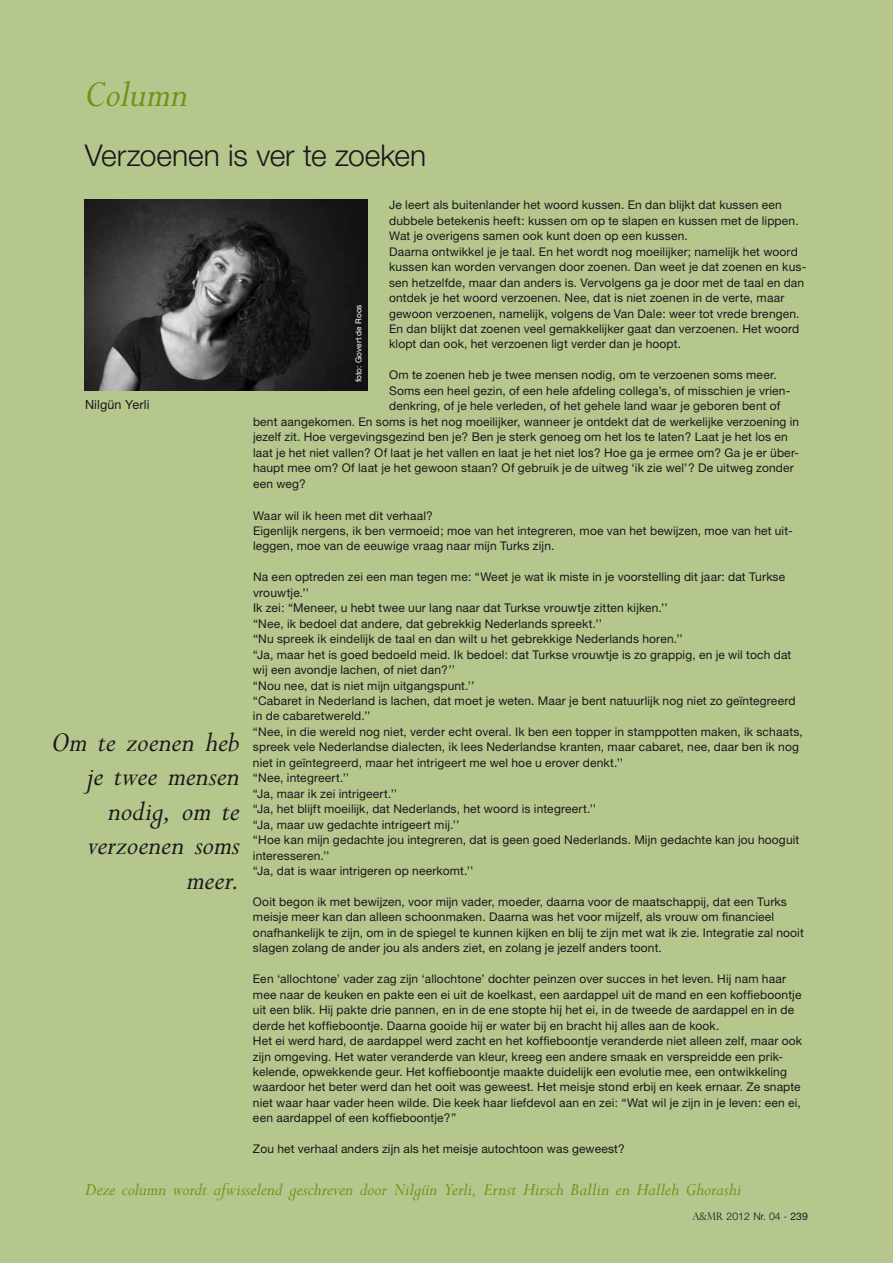
<style>
.page{position:relative;width:893px;height:1263px;background:#b5c78c}
.page>*{position:absolute;margin:0;border:0;box-sizing:border-box;transform-origin:0 0}
.t1{font:italic 42px "M Perpetua";letter-spacing:-.005em;color:#6b9518}
.t2{font:italic 31.5px/34.5px "M Perpetua";color:#1a171c;text-align:right}
.t3{font:300 30px "Helvetica Neue";letter-spacing:-.025em;color:#1a171c}
.t4{font:italic 19.5px "M Perpetua";letter-spacing:-.005em;color:#6b9518}
.t5{font:12.6px "Helvetica Neue";letter-spacing:.01em;color:#1a171c}
.t6{font:12px/15.5px "Helvetica Neue";letter-spacing:.01em;color:#1a171c}
.t7{font:300 10.5px "Helvetica Neue";color:#1a171c}
.t8{font:8.25px "Helvetica Neue";letter-spacing:.005em;color:#fff}
.s1{font-family:"Perpetua Titling"}
.s2{font-weight:400}
</style>
<div class="page">
<img style="left:85px;top:200px;width:283px;height:190px">
<h1 class="t1" style="left:85px;top:73px;width:104px">Column</h1>
<h3 class="t3" style="left:85px;top:137px;width:343px">Verzoenen is ver te zoeken</h3>
<p class="t5" style="left:85px;top:397px;width:66px">Nilgün Yerli</p>
<h2 class="t2" style="left:51px;top:725px;width:190px">Om te zoenen heb je twee mensen nodig, om te verzoenen soms meer.</h2>
<p class="t6" style="left:389px;top:197px;width:419px">Je leert als buitenlander het woord kussen. En dan blijkt dat kussen een dubbele betekenis heeft: kussen om op te slapen en kussen met de lippen.<br>Wat je overigens samen ook kunt doen op een kussen.<br>Daarna ontwikkel je je taal. En het wordt nog moeilijker; namelijk het woord kussen kan worden vervangen door zoenen. Dan weet je dat zoenen en kus&shy;sen hetzelfde, maar dan anders is. Vervolgens ga je door met de taal en dan ontdek je het woord verzoenen. Nee, dat is niet zoenen in de verte, maar gewoon verzoenen, namelijk, volgens de Van Dale: weer tot vrede brengen.<br>En dan blijkt dat zoenen veel gemakkelijker gaat dan verzoenen. Het woord klopt dan ook, het verzoenen ligt verder dan je hoopt.</p>
<p class="t6" style="left:389px;top:367px;width:389px">Om te zoenen heb je twee mensen nodig, om te verzoenen soms meer.</p>
<p class="t6" style="left:389px;top:383px;width:403px">Soms een heel gezin, of een hele afdeling collega’s, of misschien je vrien-</p>
<p class="t6" style="left:389px;top:398px;width:393px">denkring, of je hele verleden, of het gehele land waar je geboren bent of</p>
<p class="t6" style="left:253px;top:414px;width:548px">bent aangekomen. En soms is het nog moeilijker, wanneer je ontdekt dat de werkelijke verzoening in</p>
<p class="t6" style="left:253px;top:429px;width:536px">jezelf zit. Hoe vergevingsgezind ben je? Ben je sterk genoeg om het los te laten? Laat je het los en</p>
<p class="t6" style="left:253px;top:444px;width:548px">laat je het niet vallen? Of laat je het vallen en laat je het niet los? Hoe ga je ermee om? Ga je er über-</p>
<p class="t6" style="left:253px;top:460px;width:542px">haupt mee om? Of laat je het gewoon staan? Of gebruik je de uitweg ‘ik zie wel’? De uitweg zonder</p>
<p class="t6" style="left:253px;top:475px;width:54px">een weg?</p>
<p class="t6" style="left:253px;top:507px;width:541px">Waar wil ik heen met dit verhaal?<br>Eigenlijk nergens, ik ben vermoeid; moe van het integreren, moe van het bewijzen, moe van het uit&shy;leggen, moe van de eeuwige vraag naar mijn Turks zijn.</p>
<p class="t6" style="left:253px;top:569px;width:551px">Na een optreden zei een man tegen me: “Weet je wat ik miste in je voorstelling dit jaar: dat Turkse vrouwtje.’’<br>I k zei: “Meneer, u hebt twee uur lang naar dat Turkse vrouwtje zitten kijken.’’<br>“Nee, ik bedoel dat andere, dat gebrekkig Nederlands spreekt.’’<br>“Nu spreek ik eindelijk de taal en dan wilt u het gebrekkige Nederlands horen.’’<br>“Ja, maar het is goed bedoeld meid. I k bedoel: dat Turkse vrouwtje is zo grappig, en je wil toch dat wij een avondje lachen, of niet dan?’’<br>“Nou nee, dat is niet mijn uitgangspunt.’’<br>“Cabaret in Nederland is lachen, dat moet je weten. Maar je bent natuurlijk nog niet zo geïntegreerd in de cabaretwereld.’’<br>“Nee, in die wereld nog niet, verder echt overal. I k ben een topper in stamppotten maken, ik schaats, spreek vele Nederlandse dialecten, ik lees Nederlandse kranten, maar cabaret, nee, daar ben ik nog niet in geïntegreerd, maar het intrigeert me wel hoe u erover denkt.’’<br>“Nee, integreert.’’<br>“Ja, maar ik zei intrigeert.’’<br>“Ja, het blijft moeilijk, dat Nederlands, het woord is integreert.’’<br>“Ja, maar uw gedachte intrigeert mij.’’<br>“Hoe kan mijn gedachte jou integreren, dat is geen goed Nederlands. Mijn gedachte kan jou hooguit interesseren.’’<br>“Ja, dat is waar intrigeren op neerkomt.’’</p>
<p class="t6" style="left:253px;top:894px;width:552px">Ooit begon ik met bewijzen, voor mijn vader, moeder, daarna voor de maatschappij, dat een Turks meisje meer kan dan alleen schoonmaken. Daarna was het voor mijzelf, als vrouw om financieel onafhankelijk te zijn, om in de spiegel te kunnen kijken en blij te zijn met wat ik zie. I ntegratie zal nooit slagen zolang de ander jou als anders ziet, en zolang je jezelf anders toont.</p>
<p class="t6" style="left:253px;top:971px;width:551px">Een ‘allochtone’ vader zag zijn ‘allochtone’ dochter peinzen over succes in het leven. Hij nam haar mee naar de keuken en pakte een ei uit de koelkast, een aardappel uit de mand en een koffieboontje uit een blik. Hij pakte drie pannen, en in de ene stopte hij het ei, in de tweede de aardappel en in de derde het koffieboontje. Daarna gooide hij er water bij en bracht hij alles aan de kook.<br>Het ei werd hard, de aardappel werd zacht en het koffieboontje veranderde niet alleen zelf, maar ook zijn omgeving. Het water veranderde van kleur, kreeg een andere smaak en verspreidde een prik&shy;kelende, opwekkende geur. Het koffieboontje maakte duidelijk een evolutie mee, een ontwikkeling waardoor het beter werd dan het ooit was geweest. Het meisje stond erbij en keek ernaar. Ze snapte niet waar haar vader heen wilde. Die keek haar liefdevol aan en zei: “Wat wil je zijn in je leven: een ei, een aardappel of een koffieboontje?”</p>
<p class="t6" style="left:253px;top:1141px;width:373px">Zou het verhaal anders zijn als het meisje autochtoon was geweest?</p>
<p class="t8" style="left:354px;top:382px;width:79px;rotate:-90deg">foto: Govert de Roos</p>
<h3 class="t4" style="left:85px;top:1179px;width:658px">Deze column wordt afwisselend geschreven door Nilgün Yerli, Ernst Hirsch Ballin en Halleh Ghorashi</h3>
<p class="t7" style="left:692px;top:1210px;width:117px"><span class="s1">A&amp;MR</span> 2012 Nr. 04 - <span class="s2">239</span></p>
</div>
